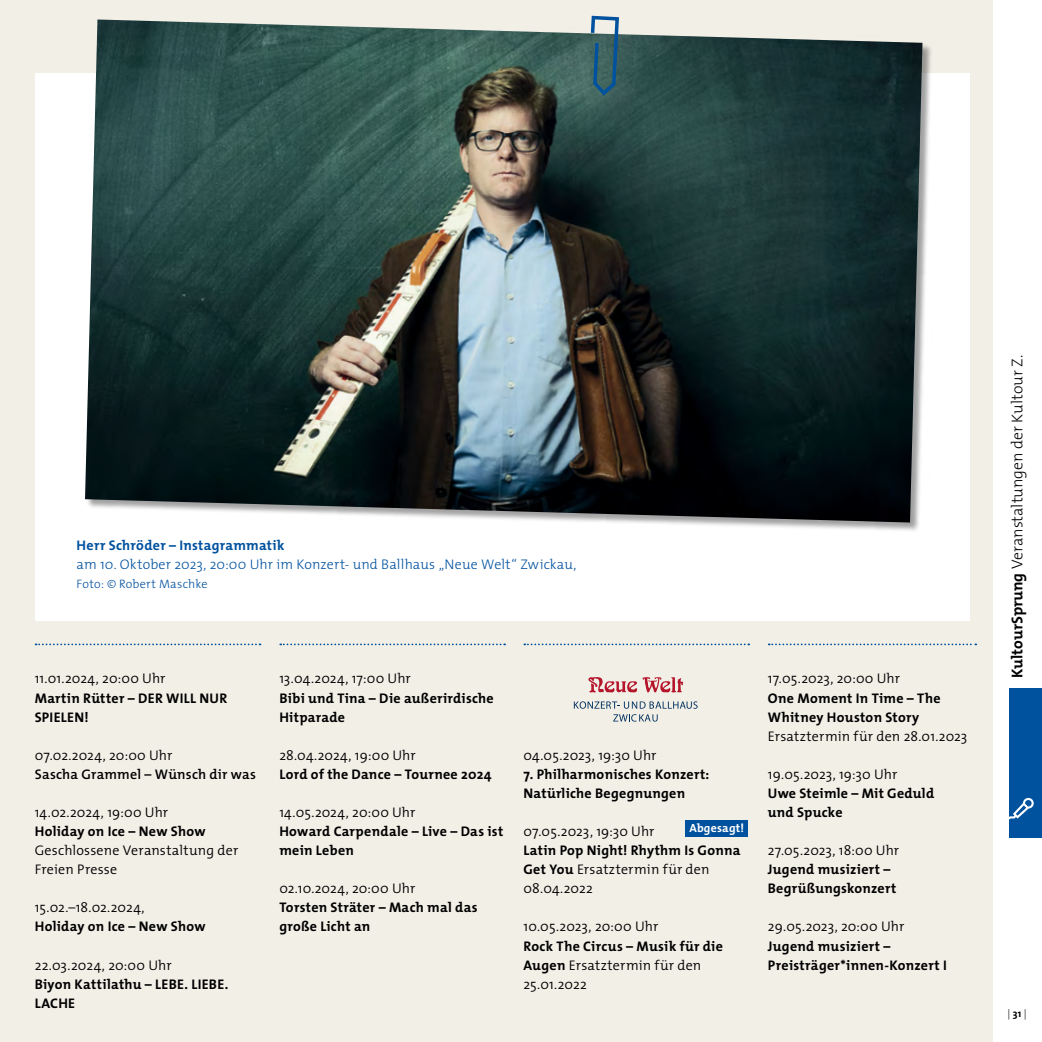
<style>
.page{position:relative;width:1042px;height:1042px;background:#fff}
.page>*{position:absolute;margin:0;border:0;box-sizing:border-box;transform-origin:0 0}
.t1{font:300 15.75px "The Mix";color:#000}
.t2{font:700 14px/19.1px "The Mix";letter-spacing:.02em;color:#000}
.t3{font:300 14px/19.1px "The Mix";letter-spacing:.005em;color:#000}
.Infotext{font:300 14px "The Mix";letter-spacing:.01em;color:#00519e}
.Infotext-2{font:700 14px "The Mix";letter-spacing:.02em;color:#00519e}
.t4{font:600 14px "The Mix";letter-spacing:.015em;color:#000}
.Infotext-3{font:300 12.25px "The Mix";letter-spacing:.02em;color:#00519e}
.t5{font:700 11.9px "The Mix";letter-spacing:.02em;color:#fff}
.t6{font:300 10.5px "The Mix";color:#000}
.s1{font-weight:300}
.s2{font-weight:700}
</style>
<div class="page">
<div style="left:0;top:0;width:992px;height:1042px;background:#f2efe7"></div>
<svg style="left:524px;top:643px;width:225px;height:2px"></svg>
<svg style="left:280px;top:643px;width:225px;height:2px"></svg>
<svg style="left:36px;top:643px;width:224px;height:2px"></svg>
<div style="left:1009px;top:688px;width:33px;height:149px;background:#00519e"></div>
<svg style="left:1009px;top:798px;width:25px;height:21px"></svg>
<div style="left:35px;top:73px;width:934px;height:547px;background:#fff"></div>
<div style="left:86px;top:20px;width:846px;height:512px;background:#000;opacity:.37"></div>
<img style="left:85px;top:19px;width:837px;height:503px">
<svg style="left:589px;top:15px;width:32px;height:83px;background:#4d7581"></svg>
<svg style="left:588px;top:677px;width:96px;height:16px"></svg>
<svg style="left:574px;top:701px;width:123px;height:20px"></svg>
<div style="left:685px;top:820px;width:63px;height:16px;background:#00519e"></div>
<svg style="left:769px;top:643px;width:207px;height:2px"></svg>
<p class="Infotext-2" style="left:77px;top:533px;width:210px">Herr Schröder – Instagrammatik</p>
<p class="Infotext" style="left:77px;top:553px;width:501px">am 10. Oktober 2023, 20:00 Uhr im Konzert- und Ballhaus „Neue Welt“ Zwickau,</p>
<p class="Infotext-3" style="left:77px;top:574px;width:132px">Foto: © Robert Maschke</p>
<p class="t3" style="left:35px;top:669px;width:132px">11.01.2024, 20:00 Uhr</p>
<p class="t2" style="left:35px;top:688px;width:194px">Martin Rütter – DER WILL NUR<br>SPIELEN!</p>
<p class="t3" style="left:35px;top:745px;width:139px">07.02.2024, 20:00 Uhr</p>
<p class="t4" style="left:35px;top:762px;width:223px">Sascha Grammel – Wünsch dir was</p>
<p class="t3" style="left:35px;top:802px;width:135px">14.02.2024, 19:00 Uhr</p>
<p class="t2" style="left:35px;top:821px;width:172px">Holiday on Ice – New Show</p>
<p class="t3" style="left:35px;top:840px;width:205px">Geschlossene Veranstaltung der<br>Freien Presse</p>
<p class="t3" style="left:35px;top:897px;width:111px">15.02.–18.02.2024,</p>
<p class="t2" style="left:35px;top:917px;width:172px">Holiday on Ice – New Show</p>
<p class="t3" style="left:35px;top:955px;width:138px">22.03.2024, 20:00 Uhr</p>
<p class="t2" style="left:35px;top:974px;width:195px">Biyon Kattilathu – LEBE. LIEBE.<br>LACHE</p>
<p class="t3" style="left:279px;top:669px;width:133px">13.04.2024, 17:00 Uhr</p>
<p class="t2" style="left:279px;top:688px;width:216px">Bibi und Tina – Die außerirdische<br>Hitparade</p>
<p class="t3" style="left:279px;top:745px;width:138px">28.04.2024, 19:00 Uhr</p>
<p class="t2" style="left:279px;top:764px;width:214px">Lord of the Dance – Tournee 2024</p>
<p class="t3" style="left:279px;top:802px;width:138px">14.05.2024, 20:00 Uhr</p>
<p class="t2" style="left:279px;top:821px;width:225px">Howard Carpendale – Live – Das ist mein Leben</p>
<p class="t3" style="left:279px;top:878px;width:138px">02.10.2024, 20:00 Uhr</p>
<p class="t2" style="left:279px;top:898px;width:200px">Torsten Sträter – Mach mal das große Licht an</p>
<p class="t3" style="left:523px;top:745px;width:135px">04.05.2023, 19:30 Uhr</p>
<p class="t2" style="left:523px;top:764px;width:187px">7. Philharmonisches Konzert:<br>Natürliche Begegnungen</p>
<p class="t3" style="left:523px;top:821px;width:133px">07.05.2023, 19:30 Uhr</p>
<p class="t2" style="left:523px;top:840px;width:218px">Latin Pop Night! Rhythm Is Gonna<br>Get You <span class="s1">Ersatztermin für den<br>08.04.2022</span></p>
<p class="t3" style="left:523px;top:917px;width:136px">10.05.2023, 20:00 Uhr</p>
<p class="t2" style="left:523px;top:936px;width:201px">Rock The Circus – Musik für die<br>Augen <span class="s1">Ersatztermin für den<br>25.01.2022</span></p>
<p class="t5" style="left:689px;top:818px;width:56px">Abgesagt!</p>
<p class="t3" style="left:768px;top:669px;width:134px">17.05.2023, 20:00 Uhr</p>
<p class="t2" style="left:768px;top:688px;width:174px">One Moment In Time – The<br>Whitney Houston Story</p>
<p class="t3" style="left:768px;top:726px;width:201px">Ersatztermin für den 28.01.2023</p>
<p class="t3" style="left:768px;top:764px;width:131px">19.05.2023, 19:30 Uhr</p>
<p class="t2" style="left:768px;top:783px;width:168px">Uwe Steimle – Mit Geduld</p>
<p class="t2" style="left:768px;top:802px;width:76px">und Spucke</p>
<p class="t3" style="left:768px;top:840px;width:133px">27.05.2023, 18:00 Uhr</p>
<p class="t2" style="left:768px;top:859px;width:130px">Jugend musiziert –<br>Begrüßungskonzert</p>
<p class="t3" style="left:768px;top:917px;width:138px">29.05.2023, 20:00 Uhr</p>
<p class="t2" style="left:768px;top:936px;width:124px">Jugend musiziert –</p>
<p class="t2" style="left:768px;top:955px;width:181px">Preisträger*innen-Konzert I</p>
<p class="t1" style="left:1004px;top:678px;width:325px;rotate:-90deg"><span class="s2">KultourSprung</span> Veranstaltungen der Kultour Z.</p>
<p class="t6" style="left:1007px;top:1005px;width:21px">| <span class="s2">31</span> |</p>
</div>
